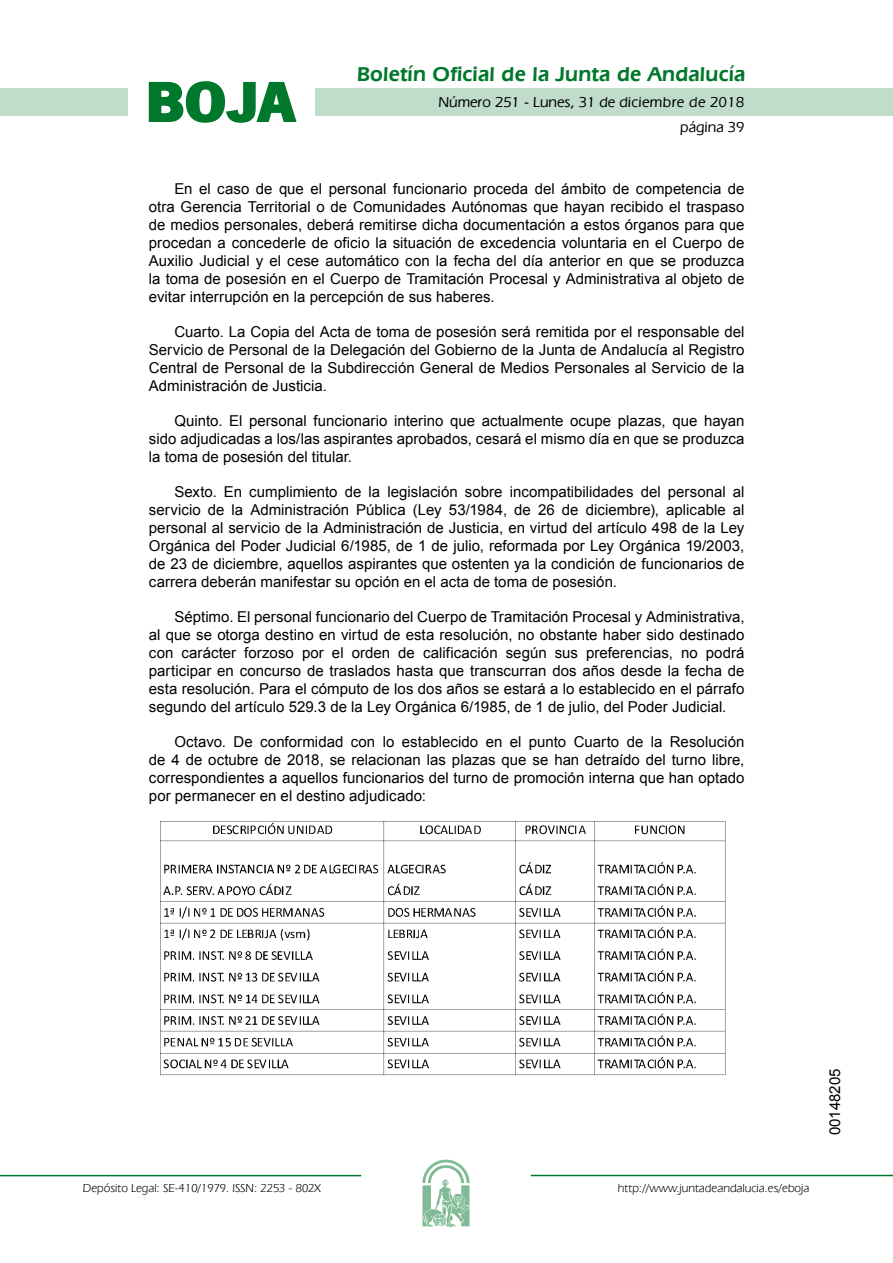
<style>
.page{position:relative;width:893px;height:1263px;background:#fff}
.page>*{position:absolute;margin:0;border:0;box-sizing:border-box;transform-origin:0 0}
.t1{font:700 57.75px "News Got T";color:#00782c;scale:1.14 1}
.t2{font:600 21px "Eras IT Cby BT";letter-spacing:.01em;color:#00782c}
.t3{font:15px/18px "Arial";color:#000;text-align:justify}
.t4{font:500 15px/24.5px "Eras IT Cby BT";color:#000;text-align:right}
.t5{font:12px "Eras IT Cby BT";color:#000}
</style>
<div class="page">
<div style="left:315px;top:88px;width:577px;height:28px;background:#bfddca"></div>
<div style="left:0;top:88px;width:128px;height:28px;background:#bfddca"></div>
<hr style="left:0;top:1175px;width:361px;height:1px;background:#00782c">
<svg style="left:422px;top:1159px;width:47px;height:68px"></svg>
<hr style="left:531px;top:1175px;width:361px;height:1px;background:#00782c">
<svg style="left:148px;top:81px;width:149px;height:42px"></svg>
<img style="left:161px;top:821px;width:565px;height:255px">
<h1 class="t1" style="left:145px;top:68px;width:133px">BOJA</h1>
<h2 class="t2" style="left:357px;top:62px;width:390px">Boletín Oficial de la Junta de Andalucía</h2>
<p class="t4" style="left:438px;top:90px;width:307px">Número 251 - Lunes, 31 de diciembre de 2018 página 39</p>
<p class="t3" style="left:149px;top:180px;width:597px;text-indent:26px">En el caso de que el personal funcionario proceda del ámbito de competencia de otra Gerencia Territorial o de Comunidades Autónomas que hayan recibido el traspaso de medios personales, deberá remitirse dicha documentación a estos órganos para que procedan a concederle de oficio la situación de excedencia voluntaria en el Cuerpo de Auxilio Judicial y el cese automático con la fecha del día anterior en que se produzca la toma de posesión en el Cuerpo de Tramitación Procesal y Administrativa al objeto de evitar interrupción en la percepción de sus haberes.</p>
<p class="t3" style="left:149px;top:323px;width:597px;text-indent:26px">Cuarto. La Copia del Acta de toma de posesión será remitida por el responsable del Servicio de Personal de la Delegación del Gobierno de la Junta de Andalucía al Registro Central de Personal de la Subdirección General de Medios Personales al Servicio de la Administración de Justicia.</p>
<p class="t3" style="left:149px;top:412px;width:597px;text-indent:26px">Quinto. El personal funcionario interino que actualmente ocupe plazas, que hayan sido adjudicadas a los/las aspirantes aprobados, cesará el mismo día en que se produzca la toma de posesión del titular.</p>
<p class="t3" style="left:149px;top:483px;width:597px;text-indent:26px">Sexto. En cumplimiento de la legislación sobre incompatibilidades del personal al servicio de la Administración Pública (Ley 53/1984, de 26 de diciembre), aplicable al personal al servicio de la Administración de Justicia, en virtud del artículo 498 de la Ley Orgánica del Poder Judicial 6/1985, de 1 de julio, reformada por Ley Orgánica 19/2003, de 23 de diciembre, aquellos aspirantes que ostenten ya la condición de funcionarios de carrera deberán manifestar su opción en el acta de toma de posesión.</p>
<p class="t3" style="left:149px;top:608px;width:597px;text-indent:26px">Séptimo. El personal funcionario del Cuerpo de Tramitación Procesal y Administrativa, al que se otorga destino en virtud de esta resolución, no obstante haber sido destinado con carácter forzoso por el orden de calificación según sus preferencias, no podrá participar en concurso de traslados hasta que transcurran dos años desde la fecha de esta resolución. Para el cómputo de los dos años se estará a lo establecido en el párrafo segundo del artículo 529.3 de la Ley Orgánica 6/1985, de 1 de julio, del Poder Judicial.</p>
<p class="t3" style="left:149px;top:733px;width:597px;text-indent:26px">Octavo. De conformidad con lo establecido en el punto Cuarto de la Resolución de 4 de octubre de 2018, se relacionan las plazas que se han detraído del turno libre, correspondientes a aquellos funcionarios del turno de promoción interna que han optado por permanecer en el destino adjudicado:</p>
<p class="t5" style="left:83px;top:1181px;width:239px">Depósito Legal: SE-410/1979. ISSN: 2253 - 802X</p>
<p class="t5" style="left:618px;top:1181px;width:193px">http://www.juntadeandalucia.es/eboja</p>
<p class="t3" style="left:826px;top:1135px;width:68px;rotate:-90deg">00148205</p>
</div>
